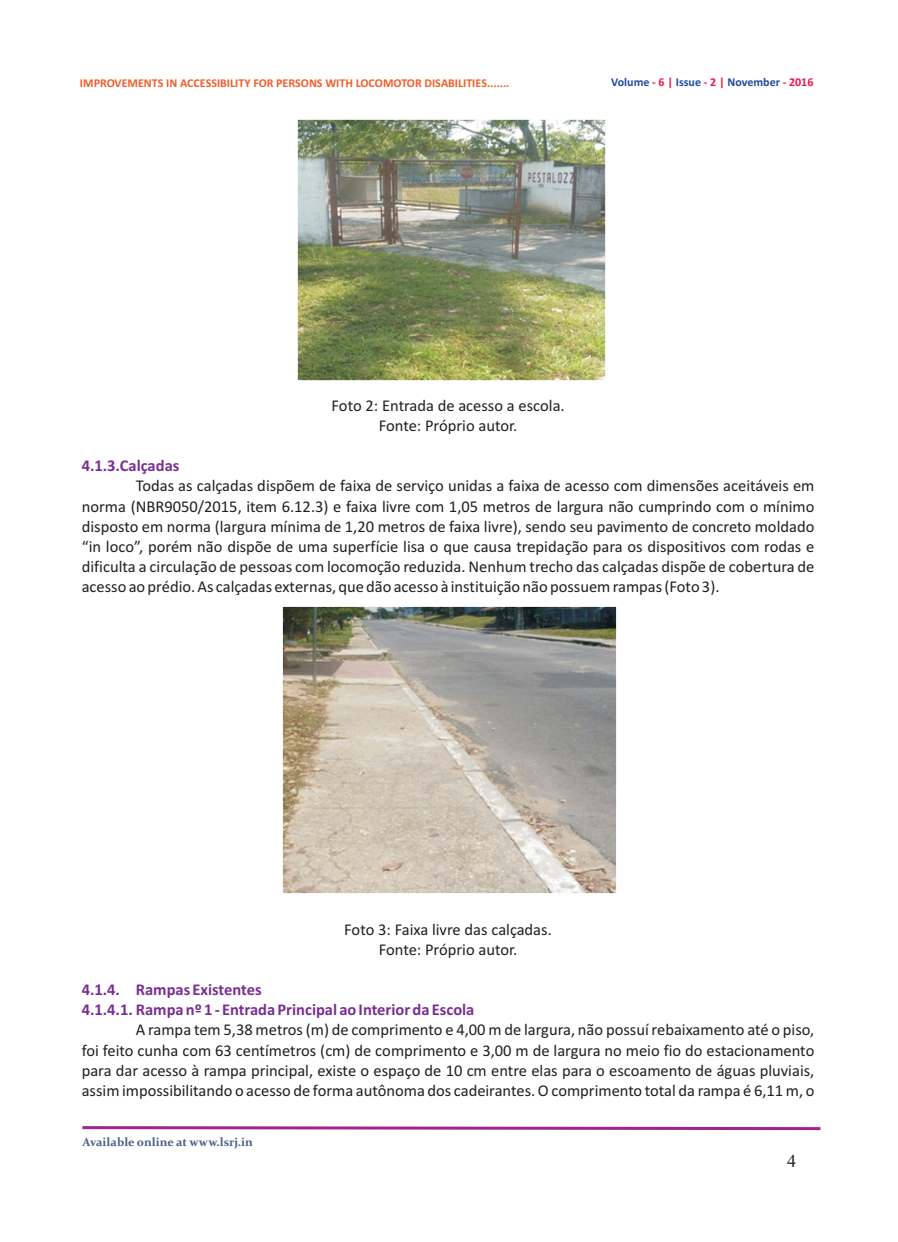
<style>
.page{position:relative;width:898px;height:1242px;background:#fff}
.page>*{position:absolute;margin:0;border:0;box-sizing:border-box;transform-origin:0 0}
.t1{font:18px "Times New Roman";color:#231f20}
.t2{font:16.5px/20.1px "Calibri";color:#231f20;text-align:center}
.t3{font:700 16.5px/20.1px "Calibri";color:#792e92}
.t4{font:700 12px "Calibri";color:#f15d2b}
.t5{font:700 12px "Calibri";color:#214aa0}
.t6{font:700 12px "Constantia";color:#485e88}
.s1{color:#ed1450}
</style>
<div class="page">
<svg style="left:82px;top:1126px;width:739px;height:5px"></svg>
<img style="left:297px;top:120px;width:308px;height:260px">
<img style="left:282px;top:606px;width:334px;height:288px">
<p class="t4" style="left:80px;top:78px;width:431px">IMPROVEMENTS IN ACCESSIBILITY FOR PERSONS WITH LOCOMOTOR DISABILITIES.......</p>
<p class="t5" style="left:611px;top:77px;width:203px">Volume <span class="s1">- 6 |</span> Issue <span class="s1">- 2 |</span> November <span class="s1">- 2016</span></p>
<p class="t3" style="left:82px;top:457px;width:99px">4.1.3.Calçadas</p>
<p class="t2" style="left:331px;top:397px;width:234px">Foto 2: Entrada de acesso a escola.<br>Fonte: Próprio autor.</p>
<p class="t2" style="left:82px;top:477px;width:734px;text-align:justify;text-indent:54px">Todas as calçadas dispõem de faixa de serviço unidas a faixa de acesso com dimensões aceitáveis em norma (NBR9050/2015, item 6.12.3) e faixa livre com 1,05 metros de largura não cumprindo com o mínimo disposto em norma (largura mínima de 1,20 metros de faixa livre), sendo seu pavimento de concreto moldado “in loco”, porém não dispõe de uma superfície lisa o que causa trepidação para os dispositivos com rodas e dificulta a circulação de pessoas com locomoção reduzida. Nenhum trecho das calçadas dispõe de cobertura de acesso ao prédio. As calçadas externas, que dão acesso à instituição não possuem rampas (Foto 3).</p>
<p class="t2" style="left:344px;top:920px;width:209px">Foto 3: Faixa livre das calçadas.<br>Fonte: Próprio autor.</p>
<p class="t3" style="left:82px;top:981px;width:394px">4.1.4. Rampas Existentes<br>4.1.4.1. Rampa nº 1 - Entrada Principal ao Interior da Escola</p>
<p class="t2" style="left:82px;top:1021px;width:734px;text-align:justify;text-indent:54px">A rampa tem 5,38 metros (m) de comprimento e 4,00 m de largura, não possuí rebaixamento até o piso, foi feito cunha com 63 centímetros (cm) de comprimento e 3,00 m de largura no meio fio do estacionamento para dar acesso à rampa principal, existe o espaço de 10 cm entre elas para o escoamento de águas pluviais, assim impossibilitando o acesso de forma autônoma dos cadeirantes. O comprimento total da rampa é 6,11 m, o</p>
<p class="t6" style="left:82px;top:1137px;width:172px">Available online at www.lsrj.in</p>
<p class="t1" style="left:787px;top:1154px;width:10px">4</p>
</div>
